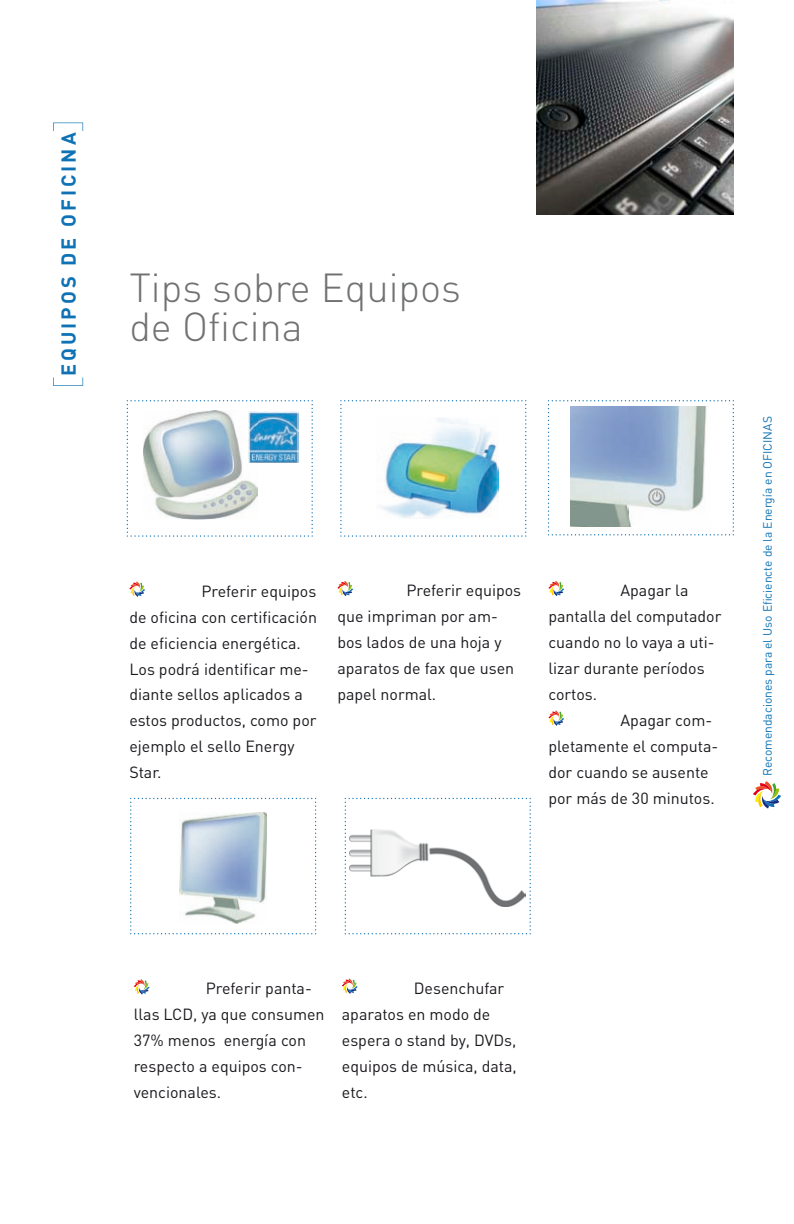
<style>
.page{position:relative;width:794px;height:1224px;background:#fff}
.page>*{position:absolute;margin:0;border:0;box-sizing:border-box;transform-origin:0 0}
.t1{font:300 40px/38.8px "DIN";color:#707173}
.t2{font:700 20px "DIN";letter-spacing:.15em;color:#0e72b5}
.t3{font:16px/26px "DIN";color:#1a171c}
.t4{font:12px "DIN";color:#0e72b5}
</style>
<div class="page">
<svg style="left:129px;top:581px;width:16px;height:16px"></svg>
<svg style="left:53px;top:377px;width:30px;height:9px"></svg>
<svg style="left:53px;top:123px;width:30px;height:8px"></svg>
<svg style="left:548px;top:581px;width:16px;height:15px"></svg>
<svg style="left:548px;top:710px;width:16px;height:16px"></svg>
<svg style="left:337px;top:581px;width:16px;height:15px"></svg>
<svg style="left:548px;top:400px;width:186px;height:135px"></svg>
<svg style="left:340px;top:400px;width:186px;height:137px"></svg>
<svg style="left:134px;top:979px;width:16px;height:15px"></svg>
<svg style="left:342px;top:978px;width:16px;height:16px"></svg>
<svg style="left:130px;top:798px;width:186px;height:136px"></svg>
<svg style="left:345px;top:798px;width:186px;height:136px"></svg>
<img style="left:376px;top:417px;width:122px;height:102px">
<img style="left:180px;top:812px;width:87px;height:111px">
<img style="left:570px;top:407px;width:140px;height:119px">
<svg style="left:127px;top:400px;width:186px;height:137px"></svg>
<img style="left:143px;top:410px;width:115px;height:109px">
<img style="left:248px;top:412px;width:50px;height:51px">
<svg style="left:753px;top:781px;width:28px;height:28px"></svg>
<img style="left:536px;top:0;width:197px;height:214px">
<img style="left:350px;top:830px;width:175px;height:76px">
<p class="t2" style="left:55px;top:376px;width:245px;rotate:-90deg">EQUIPOS DE OFICINA</p>
<h1 class="t1" style="left:129px;top:267px;width:333px">Tips sobre Equipos de Oficina</h1>
<p class="t3" style="left:129px;top:578px;width:189px;text-indent:72px">Preferir equipos de oficina con certificación de eficiencia energética.<br>Los podrá identificar me&shy;diante sellos aplicados a estos productos, como por ejemplo el sello Energy<br>Star.</p>
<p class="t3" style="left:337px;top:577px;width:185px;text-indent:69px">Preferir equipos que impriman por am&shy;bos lados de una hoja y aparatos de fax que usen papel normal.</p>
<p class="t3" style="left:620px;top:577px;width:69px">Apagar la</p>
<p class="t3" style="left:548px;top:603px;width:174px">pantalla del computador</p>
<p class="t3" style="left:548px;top:629px;width:168px">cuando no lo vaya a uti-</p>
<p class="t3" style="left:548px;top:655px;width:158px">lizar durante períodos</p>
<p class="t3" style="left:548px;top:681px;width:50px">cortos.</p>
<p class="t3" style="left:620px;top:707px;width:93px">Apagar com-</p>
<p class="t3" style="left:548px;top:733px;width:171px">pletamente el computa-</p>
<p class="t3" style="left:548px;top:759px;width:162px">dor cuando se ausente</p>
<p class="t3" style="left:548px;top:784px;width:168px">por más de 30 minutos.</p>
<p class="t4" style="left:760px;top:776px;width:361px;rotate:-90deg">Recomendaciones para el Uso Eficiencte de la Energía en OFICINAS</p>
<p class="t3" style="left:134px;top:975px;width:192px;text-indent:72px">Preferir panta&shy;llas LCD, ya que consumen<br>37% menos energía con respecto a equipos con&shy;vencionales.</p>
<p class="t3" style="left:342px;top:975px;width:176px;text-indent:72px">Desenchufar aparatos en modo de espera o stand by, DVDs, equipos de música, data, etc.</p>
</div>
